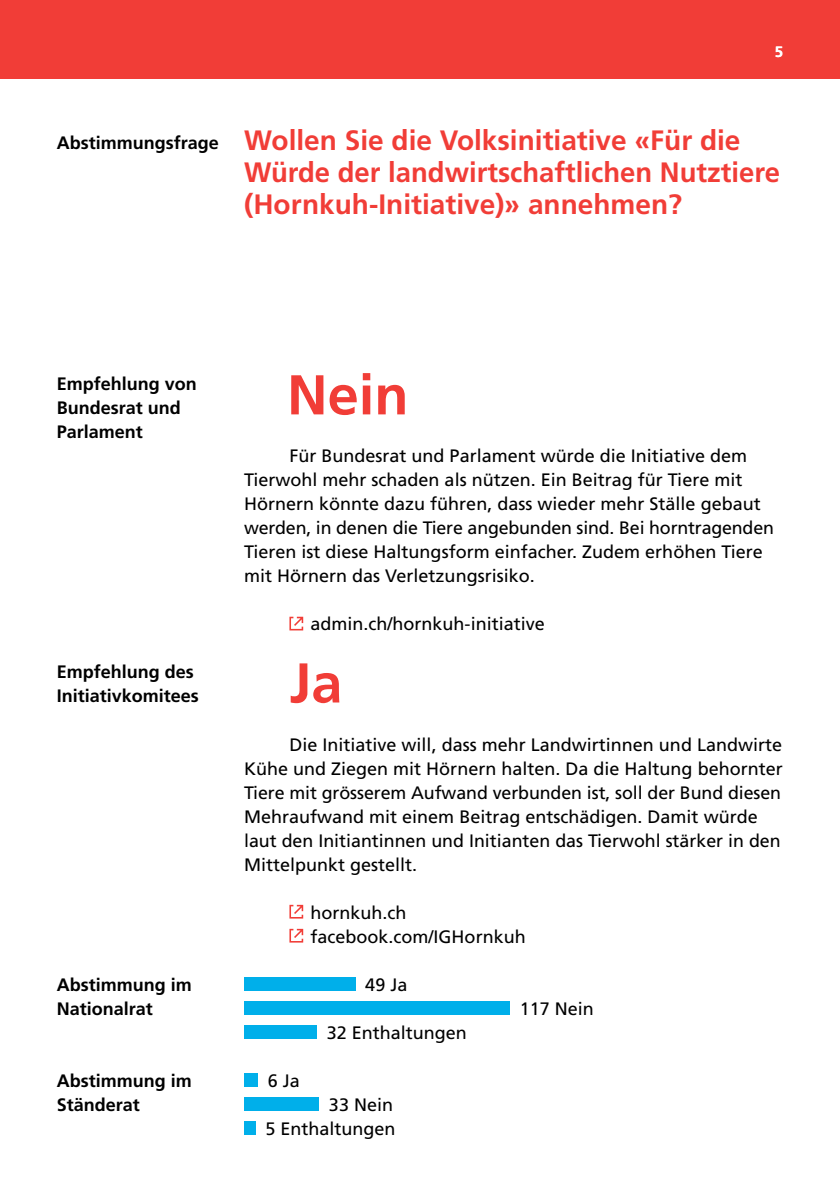
<style>
.page{position:relative;width:840px;height:1191px;background:#fff}
.page>*{position:absolute;margin:0;border:0;box-sizing:border-box;transform-origin:0 0}
.t1{font:700 56px "Frutiger LT Std";color:#f13d37}
.t2{font:700 28px/32px "Frutiger LT Std";color:#f13d37}
.t3{font:18px/24px "Frutiger LT Std";color:#000}
.t4{font:700 18px/24px "Frutiger LT Std";color:#000}
.t5{font:700 15px "Frutiger LT Std";color:#fff}
</style>
<div class="page">
<div style="left:0;top:0;width:839px;height:78px;background:#f13d37"></div>
<svg style="left:289px;top:616px;width:14px;height:14px"></svg>
<svg style="left:289px;top:904px;width:14px;height:14px"></svg>
<svg style="left:289px;top:928px;width:14px;height:14px"></svg>
<div style="left:244px;top:977px;width:111px;height:13px;background:#00afea"></div>
<div style="left:244px;top:1001px;width:265px;height:13px;background:#00afea"></div>
<div style="left:244px;top:1025px;width:72px;height:13px;background:#00afea"></div>
<div style="left:244px;top:1073px;width:13px;height:13px;background:#00afea"></div>
<div style="left:244px;top:1097px;width:75px;height:13px;background:#00afea"></div>
<div style="left:244px;top:1121px;width:11px;height:13px;background:#00afea"></div>
<p class="t5" style="left:774px;top:43px;width:10px">5</p>
<h3 class="t4" style="left:57px;top:131px;width:163px">Abstimmungsfrage</h3>
<p class="t2" style="left:244px;top:125px;width:537px">Wollen Sie die Volksinitiative «Für die<br>Würde der landwirtschaftlichen Nutztiere (Hornkuh-Initiative)» annehmen?</p>
<h3 class="t4" style="left:57px;top:372px;width:142px">Empfehlung von<br>Bundesrat und<br>Parlament</h3>
<h3 class="t4" style="left:57px;top:660px;width:144px">Empfehlung des<br>Initiativkomitees</h3>
<h3 class="t4" style="left:57px;top:972px;width:136px">Abstimmung im<br>Nationalrat</h3>
<h3 class="t4" style="left:57px;top:1068px;width:136px">Abstimmung im<br>Ständerat</h3>
<p class="t1" style="left:287px;top:362px;width:123px">Nein</p>
<p class="t3" style="left:244px;top:444px;width:531px;text-indent:45px">Für Bundesrat und Parlament würde die Initiative dem Tierwohl mehr schaden als nützen. Ein Beitrag für Tiere mit Hörnern könnte dazu führen, dass wieder mehr Ställe gebaut werden, in denen die Tiere angebunden sind. Bei horntragenden Tieren ist diese Haltungsform einfacher. Zudem erhöhen Tiere mit Hörnern das Verletzungsrisiko.</p>
<p class="t3" style="left:310px;top:612px;width:236px">admin.ch/hornkuh-initiative</p>
<p class="t1" style="left:289px;top:650px;width:54px">Ja</p>
<p class="t3" style="left:244px;top:732px;width:540px;text-indent:45px">Die Initiative will, dass mehr Landwirtinnen und Landwirte Kühe und Ziegen mit Hörnern halten. Da die Haltung behornter Tiere mit grösserem Aufwand verbunden ist, soll der Bund diesen Mehraufwand mit einem Beitrag entschädigen. Damit würde laut den Initiantinnen und Initianten das Tierwohl stärker in den Mittelpunkt gestellt.</p>
<p class="t3" style="left:310px;top:900px;width:97px">hornkuh.ch</p>
<p class="t3" style="left:310px;top:924px;width:217px">facebook.com/IGHornkuh</p>
<p class="t3" style="left:365px;top:972px;width:44px">49 Ja</p>
<p class="t3" style="left:519px;top:996px;width:76px">117 Nein</p>
<p class="t3" style="left:326px;top:1020px;width:142px">32 Enthaltungen</p>
<p class="t3" style="left:267px;top:1068px;width:34px">6 Ja</p>
<p class="t3" style="left:329px;top:1092px;width:66px">33 Nein</p>
<p class="t3" style="left:265px;top:1116px;width:132px">5 Enthaltungen</p>
</div>
